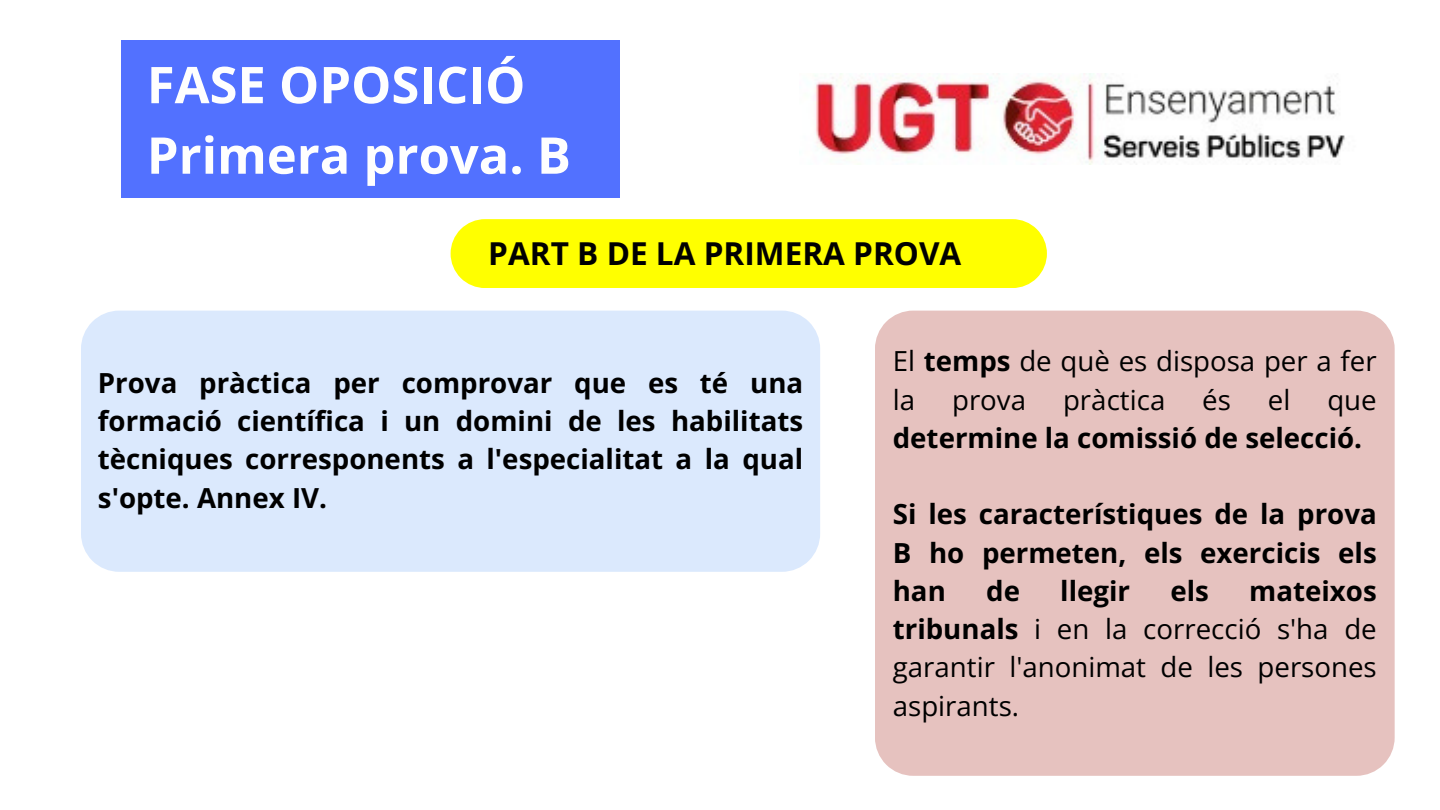
<style>
.page{position:relative;width:1440px;height:810px;background:#fff}
.page>*{position:absolute;margin:0;border:0;box-sizing:border-box;transform-origin:0 0}
.t1{font:700 50.7px "Open Sans";color:#fefefe}
.t2{font:700 31.6px "Open Sans";color:#000}
.t3{font:700 27.7px/38.2px "Open Sans";color:#000;text-align:justify}
.t4{font:27.7px/38.2px "Open Sans";color:#000}
.s1{font-weight:700}
.s2{font-weight:400}
</style>
<div class="page">
<img style="left:814px;top:74px;width:531px;height:90px">
<div style="left:122px;top:40px;width:498px;height:158px;background:#5271ff"></div>
<div style="left:81px;top:311px;width:739px;height:261px;background:#dbe9fd"></div>
<div style="left:451px;top:219px;width:596px;height:69px;background:#ff0"></div>
<div style="left:875px;top:311px;width:520px;height:465px;background:#e6c2bf"></div>
<p class="t1" style="left:147px;top:49px;width:380px">FASE OPOSICIÓ</p>
<p class="t1" style="left:147px;top:120px;width:426px">Primera prova. B</p>
<p class="t2" style="left:488px;top:231px;width:475px">PART B DE LA PRIMERA PROVA</p>
<p class="t3" style="left:98px;top:363px;width:707px">Prova pràctica per comprovar que es té una formació científica i un domini de les habilitats tècniques corresponents a l'especialitat a la qual s'opte. Annex IV.</p>
<p class="t4" style="left:893px;top:341px;width:485px">El <span class="s1">temps</span> de què es disposa per a fer la</p>
<p class="t4" style="left:952px;top:380px;width:76px">prova</p>
<p class="t4" style="left:1063px;top:380px;width:104px">pràctica</p>
<p class="t4" style="left:1202px;top:380px;width:30px">és</p>
<p class="t4" style="left:1268px;top:380px;width:24px">el</p>
<p class="t3" style="left:893px;top:380px;width:485px;text-indent:435px"><span class="s2">que </span>determine la comissió de selecció.</p>
<p class="t3" style="left:893px;top:494px;width:485px">Si les característiques de la prova B ho permeten, els exercicis els han</p>
<p class="t4" style="left:893px;top:571px;width:485px;text-align:justify;text-indent:356px"><span class="s1">mateixos tribunals</span> i en la correcció s'ha de garantir l'anonimat de les persones aspirants.</p>
<p class="t3" style="left:986px;top:571px;width:35px">de</p>
<p class="t3" style="left:1060px;top:571px;width:71px">llegir</p>
<p class="t3" style="left:1170px;top:571px;width:40px">els</p>
</div>
